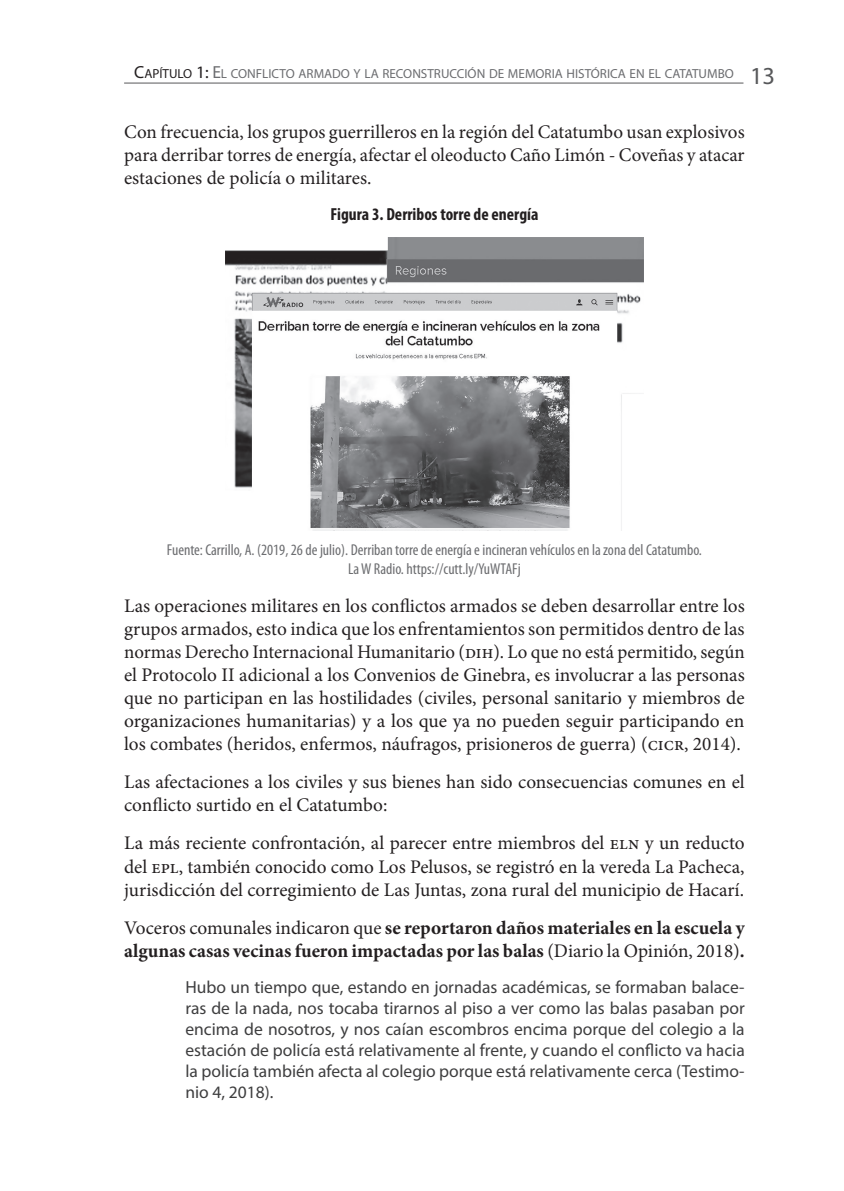
<style>
.page{position:relative;width:844px;height:1191px;background:#fff}
.page>*{position:absolute;margin:0;border:0;box-sizing:border-box;transform-origin:0 0}
.t1{font:24.5px "Myriad Pro";color:#57585a}
.Textos_generales{font:19.25px/23.1px "Minion Pro";color:#231f20;text-align:justify}
.Textos_generales-2{font:700 19.25px/23.1px "Minion Pro";letter-spacing:.01em;color:#231f20}
.Texto_cita{font:17.5px/21px "Myriad Pro";color:#3e3e3f;text-align:justify}
.t2{font:700 condensed 17.5px "Myriad Pro";color:#231f20}
.Fuente{font:condensed 15.75px/18.9px "Myriad Pro";color:#6c6d70;text-align:center}
.t3{font:13.12px "Myriad Pro";color:#6c6d70}
.s1{font-size:17.5px;color:#231f20}
.s2{color:#231f20}
.s3{font-size:17.5px}
.s4{font-weight:400}
</style>
<div class="page">
<hr style="left:124px;top:83px;width:619px;height:1px;background:#57585a">
<img style="left:225px;top:237px;width:418px;height:294px">
<p class="t3" style="left:134px;top:66px;width:601px"><span class="s1">C</span><span class="s2">APÍTULO</span> <span class="s1">1:</span> <span class="s3">E</span>L CONFLICTO ARMADO Y LA RECONSTRUCCIÓN DE MEMORIA HISTÓRICA EN EL CATATUMBO</p>
<p class="t1" style="left:749px;top:60px;width:27px">13</p>
<p class="Textos_generales" style="left:124px;top:120px;width:622px">Con frecuencia, los grupos guerrilleros en la región del Catatumbo usan explosivos para derribar torres de energía, afectar el oleoducto Caño Limón - Coveñas y atacar estaciones de policía o militares.</p>
<p class="t2" style="left:330px;top:203px;width:209px">Figura 3. Derribos torre de energía</p>
<p class="Fuente" style="left:167px;top:540px;width:536px">Fuente: Carrillo, A. (2019, 26 de julio). Derriban torre de energía e incineran vehículos en la zona del Catatumbo.<br>La W Radio. https://cutt.ly/YuWTAFj</p>
<p class="Textos_generales" style="left:124px;top:594px;width:622px">Las operaciones militares en los conflictos armados se deben desarrollar entre los grupos armados, esto indica que los enfrentamientos son permitidos dentro de las normas Derecho Internacional Humanitario (dih). Lo que no está permitido, según el Protocolo II adicional a los Convenios de Ginebra, es involucrar a las personas que no participan en las hostilidades (civiles, personal sanitario y miembros de organizaciones humanitarias) y a los que ya no pueden seguir participando en los combates (heridos, enfermos, náufragos, prisioneros de guerra) (cicr, 2014).</p>
<p class="Textos_generales" style="left:124px;top:770px;width:622px">Las afectaciones a los civiles y sus bienes han sido consecuencias comunes en el conflicto surtido en el Catatumbo:</p>
<p class="Textos_generales" style="left:124px;top:832px;width:622px">La más reciente confrontación, al parecer entre miembros del eln y un reducto del epl, también conocido como Los Pelusos, se registró en la vereda La Pacheca, jurisdicción del corregimiento de Las Juntas, zona rural del municipio de Hacarí.</p>
<p class="Textos_generales-2" style="left:124px;top:915px;width:622px"><span class="s4">Voceros comunales indicaron que</span> se reportaron daños materiales en la escuela y algunas casas vecinas fueron impactadas por las balas <span class="s4">(Diario la Opinión, 2018)</span>.</p>
<p class="Texto_cita" style="left:185px;top:976px;width:560px">Hubo un tiempo que, estando en jornadas académicas, se formaban balace&shy;ras de la nada, nos tocaba tirarnos al piso a ver como las balas pasaban por encima de nosotros, y nos caían escombros encima porque del colegio a la estación de policía está relativamente al frente, y cuando el conflicto va hacia la policía también afecta al colegio porque está relativamente cerca (Testimo&shy;nio 4, 2018).</p>
</div>
